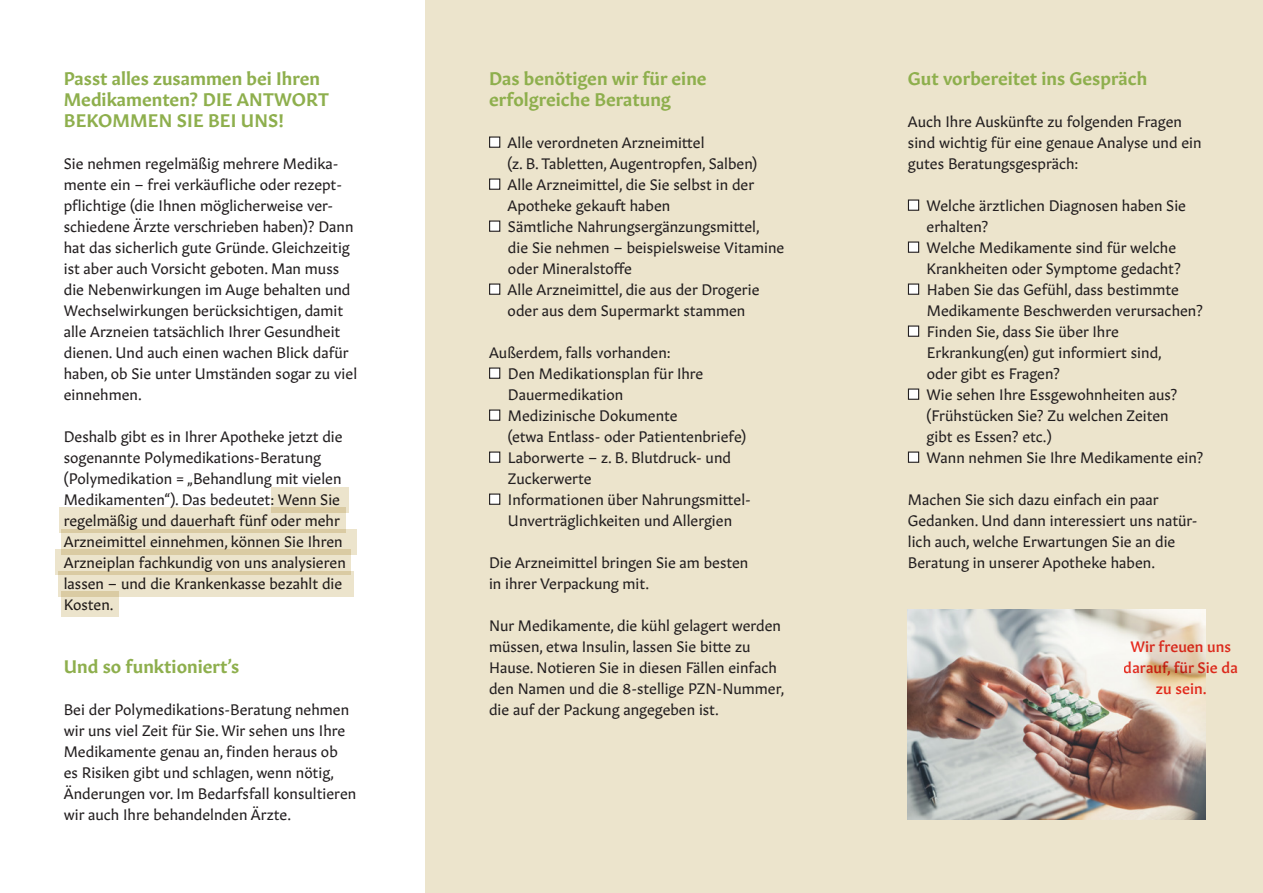
<style>
.page{position:relative;width:1263px;height:893px;background:#fff}
.page>*{position:absolute;margin:0;border:0;box-sizing:border-box;transform-origin:0 0}
.t1{font:600 18px/21px "Gitan Latn";color:#8eaf4d}
.t2{font:15px/21px "Gitan Latn";color:#231f20}
.t3{font:15px/21px "Gitan Latn Me";color:#ee2e22;text-align:center}
</style>
<div class="page">
<div style="left:425px;top:0;width:838px;height:893px;background:#ece4cc"></div>
<div style="left:489px;top:136px;width:11px;height:12px;background:#fff;border:1px solid #231f20"></div>
<div style="left:489px;top:178px;width:11px;height:12px;background:#fff;border:1px solid #231f20"></div>
<div style="left:489px;top:220px;width:11px;height:12px;background:#fff;border:1px solid #231f20"></div>
<div style="left:489px;top:283px;width:11px;height:12px;background:#fff;border:1px solid #231f20"></div>
<div style="left:489px;top:367px;width:11px;height:12px;background:#fff;border:1px solid #231f20"></div>
<div style="left:489px;top:409px;width:11px;height:12px;background:#fff;border:1px solid #231f20"></div>
<div style="left:489px;top:451px;width:11px;height:12px;background:#fff;border:1px solid #231f20"></div>
<div style="left:489px;top:493px;width:11px;height:12px;background:#fff;border:1px solid #231f20"></div>
<div style="left:908px;top:199px;width:11px;height:12px;background:#fff;border:1px solid #231f20"></div>
<div style="left:908px;top:241px;width:11px;height:12px;background:#fff;border:1px solid #231f20"></div>
<div style="left:908px;top:283px;width:11px;height:12px;background:#fff;border:1px solid #231f20"></div>
<div style="left:908px;top:325px;width:11px;height:12px;background:#fff;border:1px solid #231f20"></div>
<div style="left:908px;top:388px;width:11px;height:12px;background:#fff;border:1px solid #231f20"></div>
<div style="left:908px;top:451px;width:11px;height:12px;background:#fff;border:1px solid #231f20"></div>
<img style="left:908px;top:610px;width:297px;height:210px">
<div style="left:271px;top:487px;width:78px;height:26px;background:#ece4cc"></div>
<div style="left:60px;top:508px;width:286px;height:25px;background:#ece4cc"></div>
<svg style="left:62px;top:529px;width:295px;height:25px;background:#e8dfc4"></svg>
<svg style="left:55px;top:549px;width:296px;height:26px;background:#e7ddc1"></svg>
<div style="left:58px;top:571px;width:296px;height:25px;background:#ece4cc"></div>
<svg style="left:62px;top:591px;width:57px;height:26px"></svg>
<p class="t1" style="left:64px;top:66px;width:267px">Passt alles zusammen bei Ihren<br>Medikamenten? DIE ANTWORT<br>BEKOMMEN SIE BEI UNS!</p>
<p class="t2" style="left:64px;top:152px;width:295px">Sie nehmen regelmäßig mehrere Medika&shy;mente ein – frei verkäufliche oder rezept&shy;pflichtige (die Ihnen möglicherweise ver&shy;schiedene Ärzte verschrieben haben)? Dann hat das sicherlich gute Gründe. Gleichzeitig ist aber auch Vorsicht geboten. Man muss die Nebenwirkungen im Auge behalten und Wechselwirkungen berücksichtigen, damit alle Arzneien tatsächlich Ihrer Gesundheit dienen. Und auch einen wachen Blick dafür haben, ob Sie unter Umständen sogar zu viel einnehmen.</p>
<p class="t2" style="left:64px;top:425px;width:283px">Deshalb gibt es in Ihrer Apotheke jetzt die sogenannte Polymedikations-Beratung (Polymedikation = „Behandlung mit vielen Medikamenten“). Das bedeutet: Wenn Sie regelmäßig und dauerhaft fünf oder mehr Arzneimittel einnehmen, können Sie Ihren Arzneiplan fachkundig von uns analysieren lassen – und die Krankenkasse bezahlt die Kosten.</p>
<p class="t1" style="left:64px;top:654px;width:177px">Und so funktioniert’s</p>
<p class="t2" style="left:64px;top:698px;width:294px">Bei der Polymedikations-Beratung nehmen wir uns viel Zeit für Sie. Wir sehen uns Ihre Medikamente genau an, finden heraus ob<br>es Risiken gibt und schlagen, wenn nötig, Änderungen vor. Im Bedarfsfall konsultieren wir auch Ihre behandelnden Ärzte.</p>
<p class="t1" style="left:489px;top:66px;width:219px">Das benötigen wir für eine erfolgreiche Beratung</p>
<p class="t2" style="left:508px;top:131px;width:278px">Alle verordneten Arzneimittel<br>(z. B. Tabletten, Augentropfen, Salben)<br>Alle Arzneimittel, die Sie selbst in der Apotheke gekauft haben<br>Sämtliche Nahrungsergänzungsmittel,<br>die Sie nehmen – beispielsweise Vitamine oder Mineralstoffe<br>Alle Arzneimittel, die aus der Drogerie oder aus dem Supermarkt stammen</p>
<p class="t2" style="left:508px;top:341px;width:244px;text-indent:-19px">Außerdem, falls vorhanden:<br>Den Medikationsplan für Ihre<br>Dauermedikation<br>Medizinische Dokumente<br>(etwa Entlass- oder Patientenbriefe)<br>Laborwerte – z. B. Blutdruck- und<br>Zuckerwerte<br>Informationen über Nahrungsmittel-<br>Unverträglichkeiten und Allergien</p>
<p class="t2" style="left:489px;top:551px;width:261px">Die Arzneimittel bringen Sie am besten in ihrer Verpackung mit.</p>
<p class="t2" style="left:489px;top:614px;width:297px">Nur Medikamente, die kühl gelagert werden müssen, etwa Insulin, lassen Sie bitte zu Hause. Notieren Sie in diesen Fällen einfach den Namen und die 8-stellige PZN-Nummer, die auf der Packung angegeben ist.</p>
<p class="t1" style="left:908px;top:66px;width:241px">Gut vorbereitet ins Gespräch</p>
<p class="t2" style="left:908px;top:110px;width:295px">Auch Ihre Auskünfte zu folgenden Fragen sind wichtig für eine genaue Analyse und ein gutes Beratungsgespräch:</p>
<p class="t2" style="left:926px;top:194px;width:278px">Welche ärztlichen Diagnosen haben Sie erhalten?<br>Welche Medikamente sind für welche<br>Krankheiten oder Symptome gedacht?<br>Haben Sie das Gefühl, dass bestimmte<br>Medikamente Beschwerden verursachen?<br>Finden Sie, dass Sie über Ihre<br>Erkrankung(en) gut informiert sind,<br>oder gibt es Fragen?<br>Wie sehen Ihre Essgewohnheiten aus? (Frühstücken Sie? Zu welchen Zeiten<br>gibt es Essen? etc.)<br>Wann nehmen Sie Ihre Medikamente ein?</p>
<p class="t2" style="left:908px;top:488px;width:291px">Machen Sie sich dazu einfach ein paar Gedanken. Und dann interessiert uns natür&shy;lich auch, welche Erwartungen Sie an die Beratung in unserer Apotheke haben.</p>
<p class="t3" style="left:1124px;top:635px;width:116px">Wir freuen uns darauf, für Sie da zu sein.</p>
</div>
